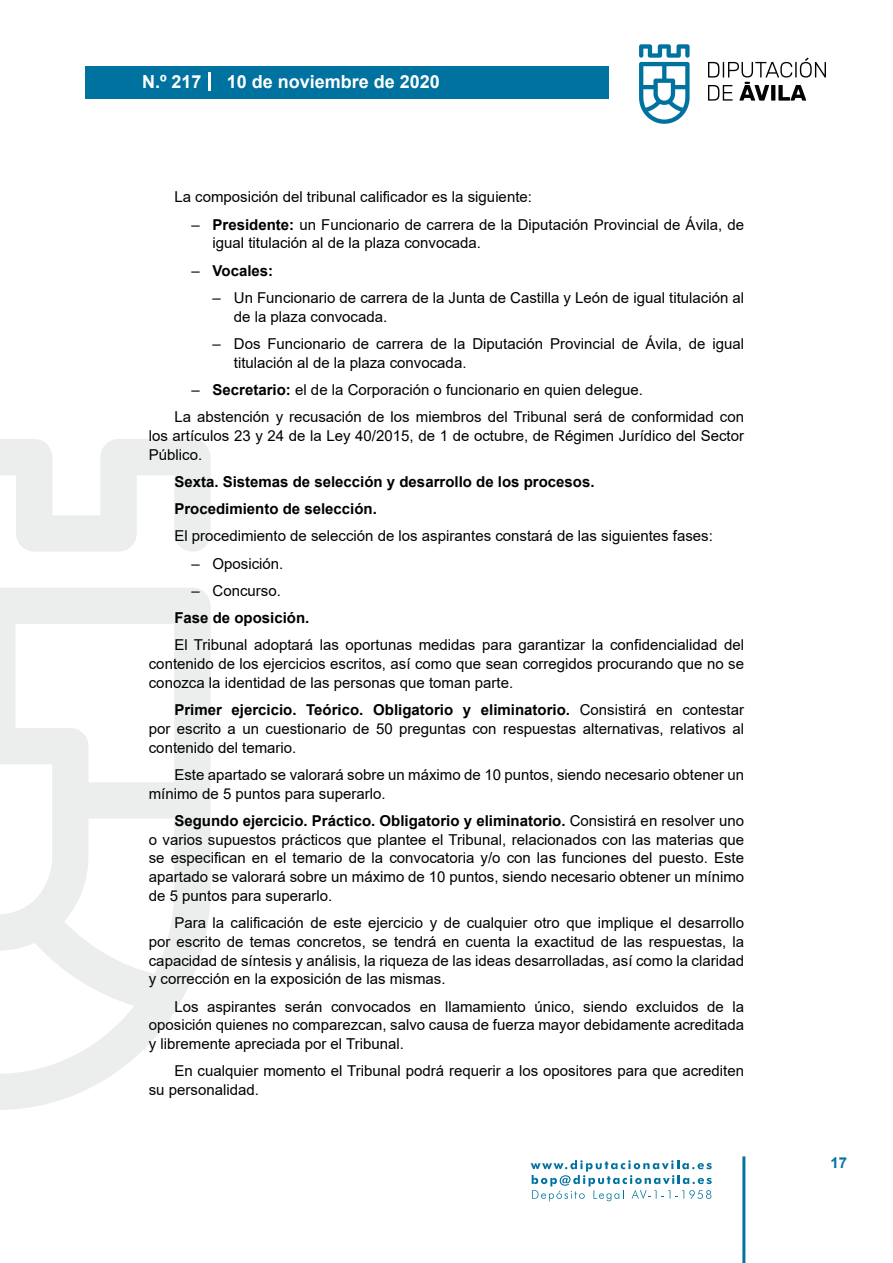
<style>
.page{position:relative;width:893px;height:1263px;background:#fff}
.page>*{position:absolute;margin:0;border:0;box-sizing:border-box;transform-origin:0 0}
.t1{font:700 18px "Arial";color:#fff}
.t2{font:15px/18.8px "Arial";color:#000}
.t3{font:700 15px/27.3px "Arial";color:#000}
.t4{font:700 15px "Arial";color:#04739f}
.s1{font-weight:700}
.s2{font-weight:400}
</style>
<div class="page">
<svg style="left:531px;top:1160px;width:181px;height:41px"></svg>
<div style="left:85px;top:66px;width:523px;height:33px;background:#00729f"></div>
<svg style="left:639px;top:44px;width:51px;height:80px"></svg>
<svg style="left:708px;top:58px;width:118px;height:43px"></svg>
<hr style="left:742px;top:1156px;width:3px;height:107px;background:#04739f">
<svg style="left:208px;top:72px;width:2px;height:18px"></svg>
<svg style="left:0;top:439px;width:211px;height:671px"></svg>
<p class="t1" style="left:142px;top:69px;width:61px">N.º 217</p>
<p class="t1" style="left:227px;top:69px;width:215px">10 de noviembre de 2020</p>
<p class="t2" style="left:174px;top:188px;width:359px">La composición del tribunal calificador es la siguiente:</p>
<p class="t2" style="left:213px;top:215px;width:533px;text-indent:-21px">– <span class="s1">Presidente:</span> un Funcionario de carrera de la Diputación Provincial de Ávila, de igual titulación al de la plaza convocada.</p>
<p class="t3" style="left:191px;top:257px;width:83px"><span class="s2">–</span> Vocales:</p>
<p class="t2" style="left:234px;top:288px;width:512px;text-indent:-21px">– Un Funcionario de carrera de la Junta de Castilla y León de igual titulación al de la plaza convocada.</p>
<p class="t2" style="left:234px;top:334px;width:512px;text-indent:-21px">– Dos Funcionario de carrera de la Diputación Provincial de Ávila, de igual titulación al de la plaza convocada.</p>
<p class="t2" style="left:174px;top:376px;width:571px;line-height:27.3px;text-indent:17px">– <span class="s1">Secretario:</span> el de la Corporación o funcionario en quien delegue.<br>La abstención y recusación de los miembros del Tribunal será de conformidad con</p>
<p class="t2" style="left:149px;top:426px;width:597px">los artículos 23 y 24 de la Ley 40/2015, de 1 de octubre, de Régimen Jurídico del Sector<br>Público.</p>
<p class="t3" style="left:174px;top:468px;width:422px">Sexta. Sistemas de selección y desarrollo de los procesos.<br>Procedimiento de selección.</p>
<p class="t2" style="left:174px;top:527px;width:540px">El procedimiento de selección de los aspirantes constará de las siguientes fases:</p>
<p class="t2" style="left:191px;top:554px;width:94px">– Oposición.</p>
<p class="t2" style="left:191px;top:581px;width:91px">– Concurso.</p>
<p class="t3" style="left:174px;top:604px;width:137px">Fase de oposición.</p>
<p class="t2" style="left:149px;top:636px;width:597px;text-align:justify;text-indent:26px">El Tribunal adoptará las oportunas medidas para garantizar la confidencialidad del contenido de los ejercicios escritos, así como que sean corregidos procurando que no se conozca la identidad de las personas que toman parte.</p>
<p class="t2" style="left:149px;top:700px;width:597px;text-align:justify;text-indent:26px"><span class="s1">Primer ejercicio. Teórico. Obligatorio y eliminatorio.</span> Consistirá en contestar por escrito a un cuestionario de 50 preguntas con respuestas alternativas, relativos al contenido del temario.</p>
<p class="t2" style="left:149px;top:765px;width:597px;text-indent:26px">Este apartado se valorará sobre un máximo de 10 puntos, siendo necesario obtener un mínimo de 5 puntos para superarlo.</p>
<p class="t2" style="left:149px;top:811px;width:597px;text-align:justify;text-indent:26px"><span class="s1">Segundo ejercicio. Práctico. Obligatorio y eliminatorio.</span> Consistirá en resolver uno o varios supuestos prácticos que plantee el Tribunal, relacionados con las materias que se especifican en el temario de la convocatoria y/o con las funciones del puesto. Este apartado se valorará sobre un máximo de 10 puntos, siendo necesario obtener un mínimo de 5 puntos para superarlo.</p>
<p class="t2" style="left:149px;top:913px;width:597px;text-align:justify;text-indent:26px">Para la calificación de este ejercicio y de cualquier otro que implique el desarrollo por escrito de temas concretos, se tendrá en cuenta la exactitud de las respuestas, la capacidad de síntesis y análisis, la riqueza de las ideas desarrolladas, así como la claridad y corrección en la exposición de las mismas.</p>
<p class="t2" style="left:149px;top:997px;width:597px;text-align:justify;text-indent:26px">Los aspirantes serán convocados en llamamiento único, siendo excluidos de la oposición quienes no comparezcan, salvo causa de fuerza mayor debidamente acreditada y libremente apreciada por el Tribunal.</p>
<p class="t2" style="left:149px;top:1062px;width:597px;text-indent:26px">En cualquier momento el Tribunal podrá requerir a los opositores para que acrediten su personalidad.</p>
<p class="t4" style="left:831px;top:1152px;width:18px">17</p>
</div>
